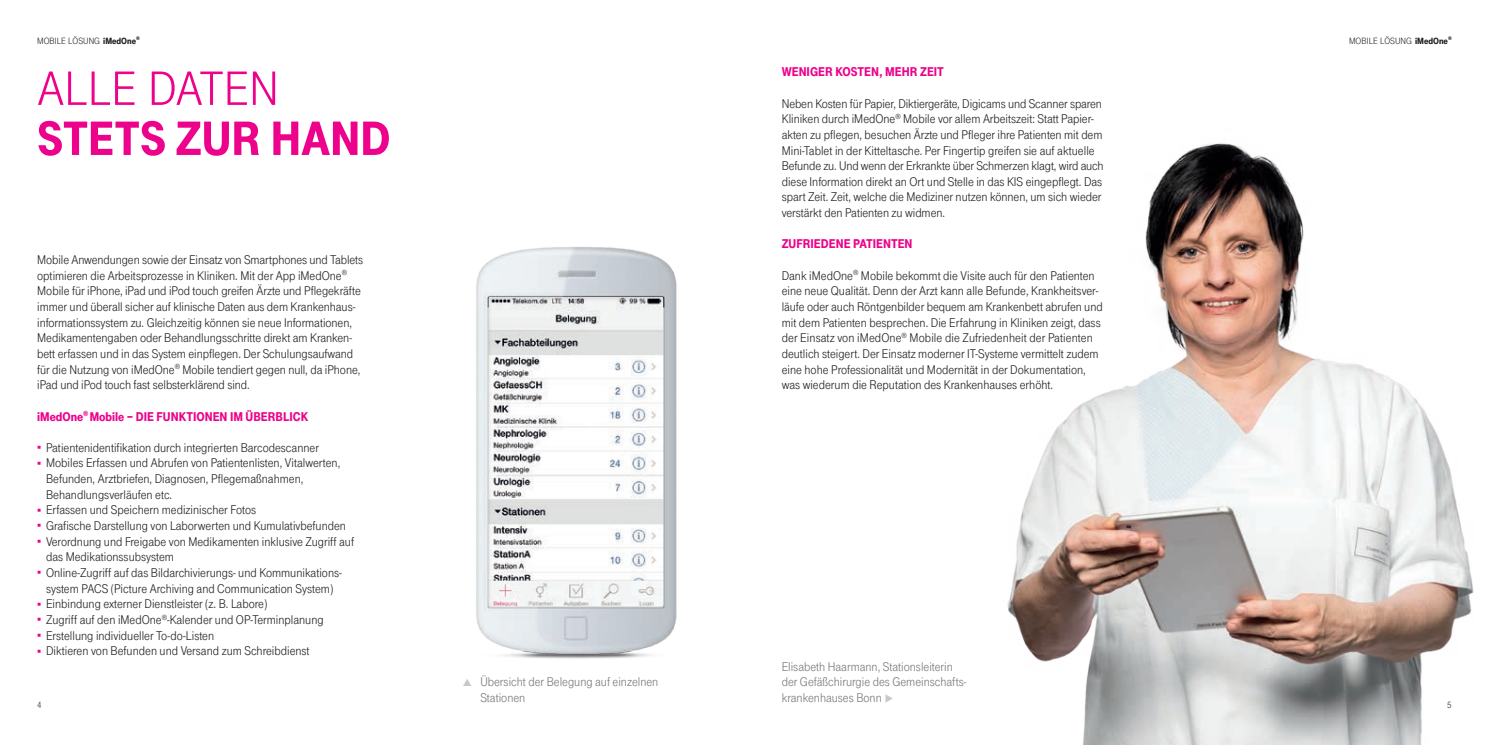
<style>
.page{position:relative;width:1489px;height:745px;background:#fff}
.page>*{position:absolute;margin:0;border:0;box-sizing:border-box;transform-origin:0 0}
.t1{font:900 50px "Tele Grotesk Headline";color:#ed028c}
.t2{font:50px "Tele Grotesk Headline";color:#ed028c}
.t3{font:13.12px/15.6px "Tele Grotesk Norm";color:#231f20}
.t4{font:13.12px/15.6px "Tele Grotesk Norm";color:#76787b}
.t5{font:900 13.12px "Tele Grotesk Headline";color:#ed028c}
.t6{font:9.38px "Tele Grotesk Headline";color:#231f20}
.t7{font:9.38px "Tele Grotesk Norm";color:#231f20}
.t8{font:5.5px "Tele Grotesk Ultr";color:#231f20}
.s1{font-family:"Tele Grotesk Ultr"}
.s2{font-family:"Tele Grotesk Ultr";font-weight:400}
.s3{color:#ed028c}
.s4{color:#c7c8ca}
</style>
<div class="page">
<img style="left:1007px;top:143px;width:467px;height:601px">
<img style="left:476px;top:247px;width:201px;height:412px">
<div style="left:487px;top:294px;width:177px;height:312px;background:#231f20;opacity:.1"></div>
<p class="t6" style="left:37px;top:35px;width:104px">MOBILE LÖSUNG <span class="s1">iMedOne</span><sup>®</sup></p>
<p class="t8" style="left:1447px;top:35px;width:5px">®</p>
<h1 class="t2" style="left:37px;top:61px;width:243px">ALLE DATEN</h1>
<h1 class="t1" style="left:37px;top:110px;width:355px">STETS ZUR HAND</h1>
<p class="t6" style="left:1348px;top:35px;width:100px">MOBILE LÖSUNG <span class="s1">iMedOne</span></p>
<p class="t5" style="left:781px;top:65px;width:164px">WENIGER KOSTEN, MEHR ZEIT</p>
<p class="t3" style="left:781px;top:96px;width:323px">Neben Kosten für Papier, Diktiergeräte, Digicams und Scanner sparen Kliniken durch iMedOne<sup>®</sup> Mobile vor allem Arbeitszeit: Statt Papier&shy;akten zu pflegen, besuchen Ärzte und Pfleger ihre Patienten mit dem Mini-Tablet in der Kitteltasche. Per Fingertip greifen sie auf aktuelle Befunde zu. Und wenn der Erkrankte über Schmerzen klagt, wird auch diese Information direkt an Ort und Stelle in das KIS eingepflegt. Das spart Zeit. Zeit, welche die Mediziner nutzen können, um sich wieder verstärkt den Patienten zu widmen.</p>
<p class="t5" style="left:781px;top:236px;width:132px">ZUFRIEDENE PATIENTEN</p>
<p class="t3" style="left:781px;top:267px;width:322px">Dank iMedOne<sup>®</sup> Mobile bekommt die Visite auch für den Patienten eine neue Qualität. Denn der Arzt kann alle Befunde, Krankheitsver&shy;läufe oder auch Röntgenbilder bequem am Krankenbett abrufen und mit dem Patienten besprechen. Die Erfahrung in Kliniken zeigt, dass der Einsatz von iMedOne<sup>®</sup> Mobile die Zufriedenheit der Patienten deutlich steigert. Der Einsatz moderner IT-Systeme vermittelt zudem eine hohe Professionalität und Modernität in der Dokumentation, was wiederum die Reputation des Krankenhauses erhöht.</p>
<p class="t3" style="left:37px;top:252px;width:327px">Mobile Anwendungen sowie der Einsatz von Smartphones und Tablets optimieren die Arbeitsprozesse in Kliniken. Mit der App iMedOne<sup>® </sup>Mobile für iPhone, iPad und iPod touch greifen Ärzte und Pflegekräfte immer und überall sicher auf klinische Daten aus dem Krankenhaus&shy;informationssystem zu. Gleichzeitig können sie neue Informationen, Medikamentengaben oder Behandlungsschritte direkt am Kranken&shy;bett erfassen und in das System einpflegen. Der Schulungsaufwand für die Nutzung von iMedOne<sup>®</sup> Mobile tendiert gegen null, da iPhone, iPad und iPod touch fast selbsterklärend sind.</p>
<p class="t5" style="left:37px;top:408px;width:265px"><span class="s2">iMedOne</span><sup>®</sup> <span class="s2">Mobile</span> – DIE FUNKTIONEN IM ÜBERBLICK</p>
<p class="t3" style="left:37px;top:439px;width:283px"><span class="s3">○</span> Patientenidentifikation durch integrierten Barcodescanner</p>
<p class="t3" style="left:46px;top:455px;width:296px;text-indent:-9px"><span class="s3">○</span> Mobiles Erfassen und Abrufen von Patientenlisten, Vitalwerten,<br>Befunden, Arztbriefen, Diagnosen, Pflegemaßnahmen,<br>Behandlungsverläufen etc.</p>
<p class="t3" style="left:37px;top:502px;width:220px"><span class="s3">○</span> Erfassen und Speichern medizinischer Fotos</p>
<p class="t3" style="left:37px;top:517px;width:310px"><span class="s3">○</span> Grafische Darstellung von Laborwerten und Kumulativbefunden</p>
<p class="t3" style="left:46px;top:533px;width:309px;text-indent:-9px"><span class="s3">○</span> Verordnung und Freigabe von Medikamenten inklusive Zugriff auf das Medikationssubsystem</p>
<p class="t3" style="left:37px;top:564px;width:306px;text-align:center"><span class="s3">○</span> Online-Zugriff auf das Bildarchivierungs- und Kommunikations&shy;system PACS (Picture Archiving and Communication System)</p>
<p class="t3" style="left:37px;top:596px;width:231px"><span class="s3">○</span> Einbindung externer Dienstleister (z. B. Labore)</p>
<p class="t3" style="left:37px;top:611px;width:288px"><span class="s3">○</span> Zugriff auf den iMedOne<sup>®</sup>-Kalender und OP-Terminplanung</p>
<p class="t3" style="left:37px;top:627px;width:178px"><span class="s3">○</span> Erstellung individueller To-do-Listen</p>
<p class="t3" style="left:37px;top:642px;width:274px"><span class="s3">○</span> Diktieren von Befunden und Versand zum Schreibdienst</p>
<p class="t4" style="left:781px;top:658px;width:186px">Elisabeth Haarmann, Stationsleiterin der Gefäßchirurgie des Gemeinschafts&shy;krankenhauses Bonn <span class="s4">◆</span></p>
<p class="t4" style="left:480px;top:674px;width:179px">Übersicht der Belegung auf einzelnen<br>Stationen</p>
<p class="t7" style="left:37px;top:699px;width:6px">4</p>
<p class="t7" style="left:1447px;top:699px;width:6px">5</p>
</div>
